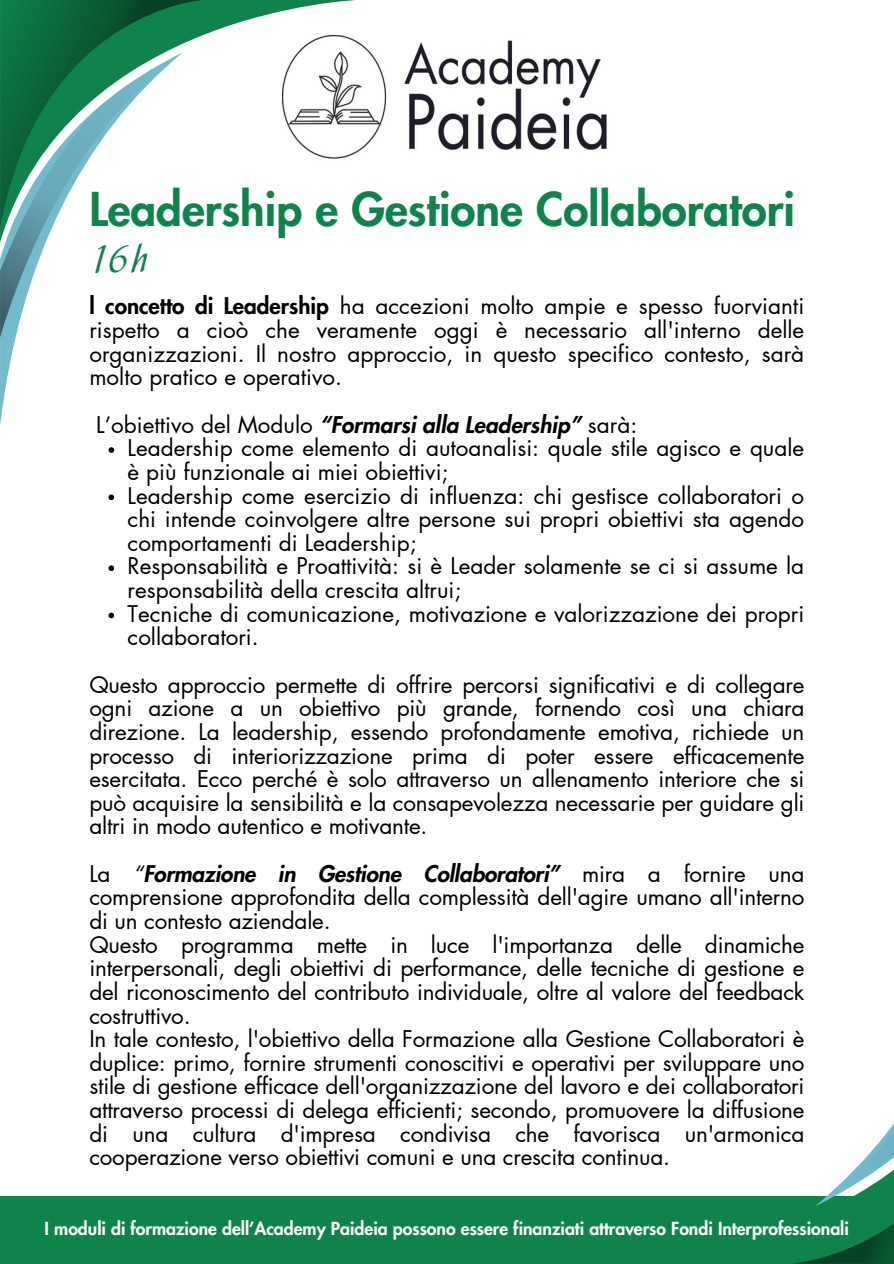
<style>
.page{position:relative;width:894px;height:1264px;background:#fff}
.page>*{position:absolute;margin:0;border:0;box-sizing:border-box;transform-origin:0 0}
.t1{font:800 45.6px "Futura LT Pro";color:#0e844b}
.t2{font:38.1px "Hortensia";color:#0e844b}
.t3{font:22.5px/23.7px "Futura LT Pro";letter-spacing:-.01em;color:#000}
.t4{font:800 17.55px "Futura LT Pro";color:#fff}
.s1{font-weight:800}
.s2{font-weight:800;font-style:italic}
.s3{font-style:italic}
</style>
<div class="page">
<img style="left:357px;top:40px;width:250px;height:113px">
<svg style="left:0;top:337px;width:16px;height:88px"></svg>
<svg style="left:203px;top:0;width:154px;height:159px"></svg>
<svg style="left:0;top:0;width:203px;height:52px"></svg>
<svg style="left:0;top:52px;width:183px;height:285px"></svg>
<div style="left:0;top:1195px;width:893px;height:68px;background:#0e844b"></div>
<svg style="left:792px;top:1125px;width:101px;height:138px"></svg>
<svg style="left:108px;top:447px;width:6px;height:6px"></svg>
<svg style="left:108px;top:494px;width:6px;height:6px"></svg>
<svg style="left:108px;top:565px;width:6px;height:6px"></svg>
<svg style="left:108px;top:612px;width:6px;height:6px"></svg>
<p class="t1" style="left:89px;top:188px;width:707px">Leadership e Gestione Collaboratori</p>
<h3 class="t2" style="left:89px;top:235px;width:60px">16h</h3>
<h2 class="t3" style="left:89px;top:295px;width:716px;text-align:justify"><span class="s1">l concetto di Leadership</span> ha accezioni molto ampie e spesso fuorvianti rispetto a cioò che veramente oggi è necessario all'interno delle organizzazioni. Il nostro approccio, in questo specifico contesto, sarà molto pratico e operativo.</h2>
<p class="t3" style="left:96px;top:413px;width:542px">L’obiettivo del Modulo <span class="s2">“Formarsi alla Leadership”</span> sarà:</p>
<h1 class="t3" style="left:128px;top:437px;width:678px">Leadership come elemento di autoanalisi: quale stile agisco e quale è più funzionale ai miei obiettivi;</h1>
<h3 class="t3" style="left:128px;top:484px;width:678px;text-align:justify">Leadership come esercizio di influenza: chi gestisce collaboratori o chi intende coinvolgere altre persone sui propri obiettivi sta agendo comportamenti di Leadership;</h3>
<h3 class="t3" style="left:128px;top:555px;width:678px">Responsabilità e Proattività: si è Leader solamente se ci si assume la responsabilità della crescita altrui;</h3>
<p class="t3" style="left:128px;top:602px;width:678px">Tecniche di comunicazione, motivazione e valorizzazione dei propri collaboratori.</p>
<p class="t3" style="left:89px;top:673px;width:716px;text-align:justify">Questo approccio permette di offrire percorsi significativi e di collegare ogni azione a un obiettivo più grande, fornendo così una chiara direzione. La leadership, essendo profondamente emotiva, richiede un processo di interiorizzazione prima di poter essere efficacemente esercitata. Ecco perché è solo attraverso un allenamento interiore che si può acquisire la sensibilità e la consapevolezza necessarie per guidare gli altri in modo autentico e motivante.</p>
<p class="t3" style="left:89px;top:862px;width:716px">La <span class="s3">“</span><span class="s2">Formazione in Gestione Collaboratori”</span> mira a fornire una comprensione approfondita della complessità dell'agire umano all'interno di un contesto aziendale.<br>Questo programma mette in luce l'importanza delle dinamiche interpersonali, degli obiettivi di performance, delle tecniche di gestione e del riconoscimento del contributo individuale, oltre al valore del feedback costruttivo.<br>In tale contesto, l'obiettivo della Formazione alla Gestione Collaboratori è duplice: primo, fornire strumenti conoscitivi e operativi per sviluppare uno stile di gestione efficace dell'organizzazione del lavoro e dei collaboratori attraverso processi di delega efficienti; secondo, promuovere la diffusione di una cultura d'impresa condivisa che favorisca un'armonica cooperazione verso obiettivi comuni e una crescita continua.</p>
<h3 class="t4" style="left:45px;top:1220px;width:805px">I moduli di formazione dell’Academy Paideia possono essere finanziati attraverso Fondi Interprofessionali</h3>
</div>
